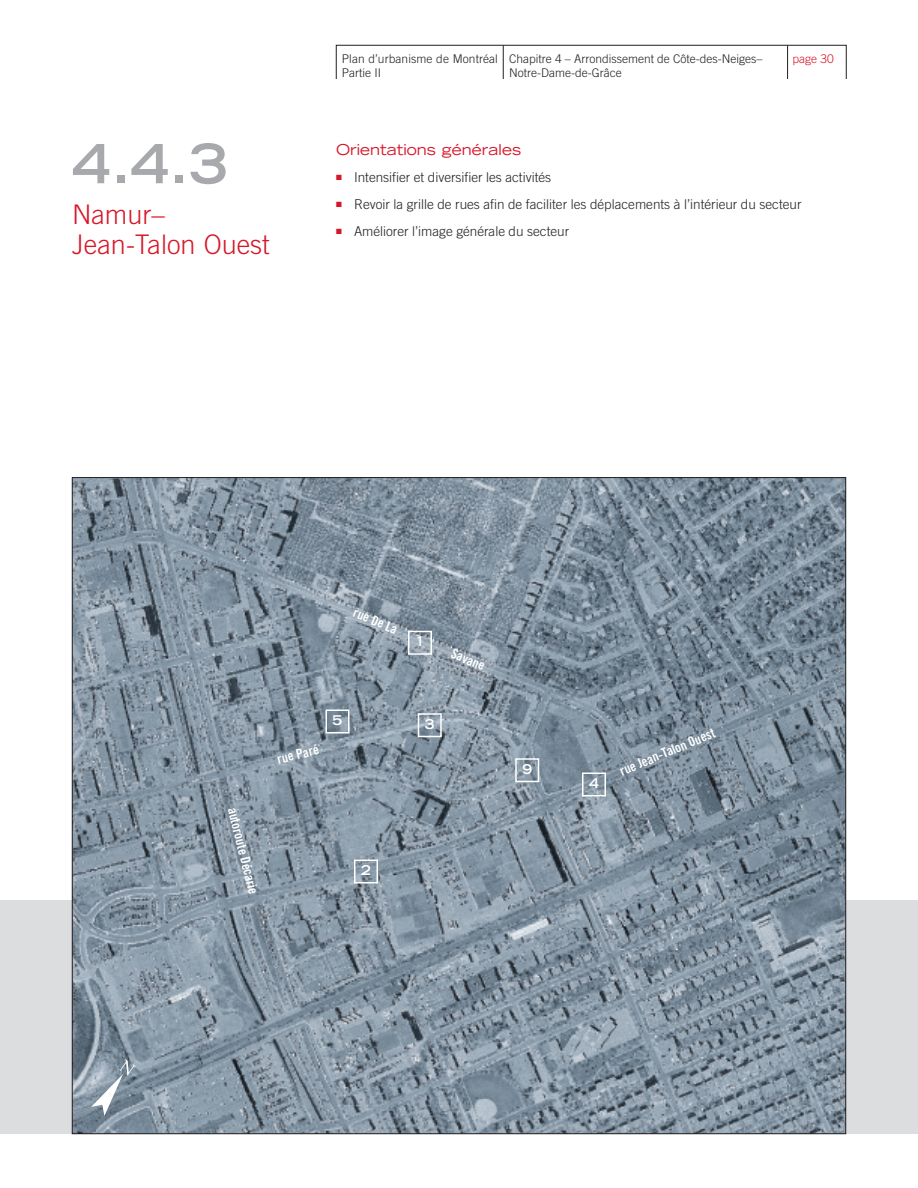
<style>
.page{position:relative;width:918px;height:1188px;background:#fff}
.page>*{position:absolute;margin:0;border:0;box-sizing:border-box;transform-origin:0 0}
.t1{font:700 expanded 54px "Trade Gothic LH";color:#a8a9ad}
.t2{font:300 27px/30px "Trade Gothic";color:#d71729}
.t3{font:expanded 15px "Trade Gothic LH";color:#d71729}
.t4{font:300 13.5px "Trade Gothic";color:#231f20}
.t5{font:13.5px "Trade Gothic Bold Cond Twenty";color:#fff}
.t6{font:700 expanded 13.5px "Trade Gothic LH";color:#fff}
.t7{font:300 12px/14.4px "Trade Gothic";color:#231f20}
.t8{font:300 12px "Trade Gothic";color:#d71729}
.s1{color:#d71729}
</style>
<div class="page">
<div style="left:0;top:900px;width:918px;height:234px;background:#dcdddf"></div>
<img style="left:74px;top:479px;width:770px;height:653px">
<hr style="left:503px;top:45px;width:1px;height:34px;background:#231f20">
<hr style="left:787px;top:45px;width:1px;height:34px;background:#231f20">
<div style="left:336px;top:45px;width:511px;height:34px;border:1px solid #231f20"></div>
<div style="left:408px;top:631px;width:24px;height:24px;border:2px solid #fff"></div>
<div style="left:582px;top:772px;width:24px;height:24px;border:2px solid #fff"></div>
<div style="left:515px;top:758px;width:24px;height:24px;border:2px solid #fff"></div>
<div style="left:418px;top:713px;width:24px;height:24px;border:2px solid #fff"></div>
<div style="left:354px;top:860px;width:24px;height:24px;border:2px solid #fff"></div>
<div style="left:326px;top:710px;width:24px;height:24px;border:2px solid #fff"></div>
<svg style="left:91px;top:1059px;width:45px;height:57px;background:#94a1ad"></svg>
<h1 class="t1" style="left:72px;top:144px;width:157px">4.4.3</h1>
<h2 class="t2" style="left:72px;top:201px;width:199px">Namur–<br>Jean-Talon Ouest</h2>
<p class="t7" style="left:342px;top:52px;width:158px">Plan d’urbanisme de Montréal<br>Partie II</p>
<p class="t7" style="left:509px;top:52px;width:255px">Chapitre 4 – Arrondissement de Côte-des-Neiges–<br>Notre-Dame-de-Grâce</p>
<p class="t8" style="left:793px;top:54px;width:43px">page 30</p>
<p class="t3" style="left:336px;top:144px;width:187px">Orientations générales</p>
<p class="t4" style="left:336px;top:172px;width:217px"><span class="s1">■</span> Intensifier et diversifier les activités</p>
<p class="t4" style="left:336px;top:199px;width:467px"><span class="s1">■</span> Revoir la grille de rues afin de faciliter les déplacements à l’intérieur du secteur</p>
<p class="t4" style="left:336px;top:226px;width:235px"><span class="s1">■</span> Améliorer l’image générale du secteur</p>
<p class="t5" style="left:237px;top:806px;width:91px;rotate:76deg">autoroute Décarie</p>
<p class="t5" style="left:356px;top:607px;width:48px;rotate:23deg">rue De La</p>
<p class="t5" style="left:276px;top:755px;width:44px;rotate:-14deg">rue Paré</p>
<p class="t6" style="left:333px;top:715px;width:11px">5</p>
<p class="t6" style="left:415px;top:637px;width:11px">1</p>
<p class="t5" style="left:454px;top:648px;width:37px;rotate:23deg">Savane</p>
<p class="t6" style="left:425px;top:719px;width:11px">3</p>
<p class="t6" style="left:361px;top:865px;width:11px">2</p>
<p class="t6" style="left:522px;top:764px;width:11px">9</p>
<p class="t6" style="left:589px;top:778px;width:11px">4</p>
<p class="t5" style="left:619px;top:767px;width:103px;rotate:-23deg">rue Jean-Talon Ouest</p>
</div>
